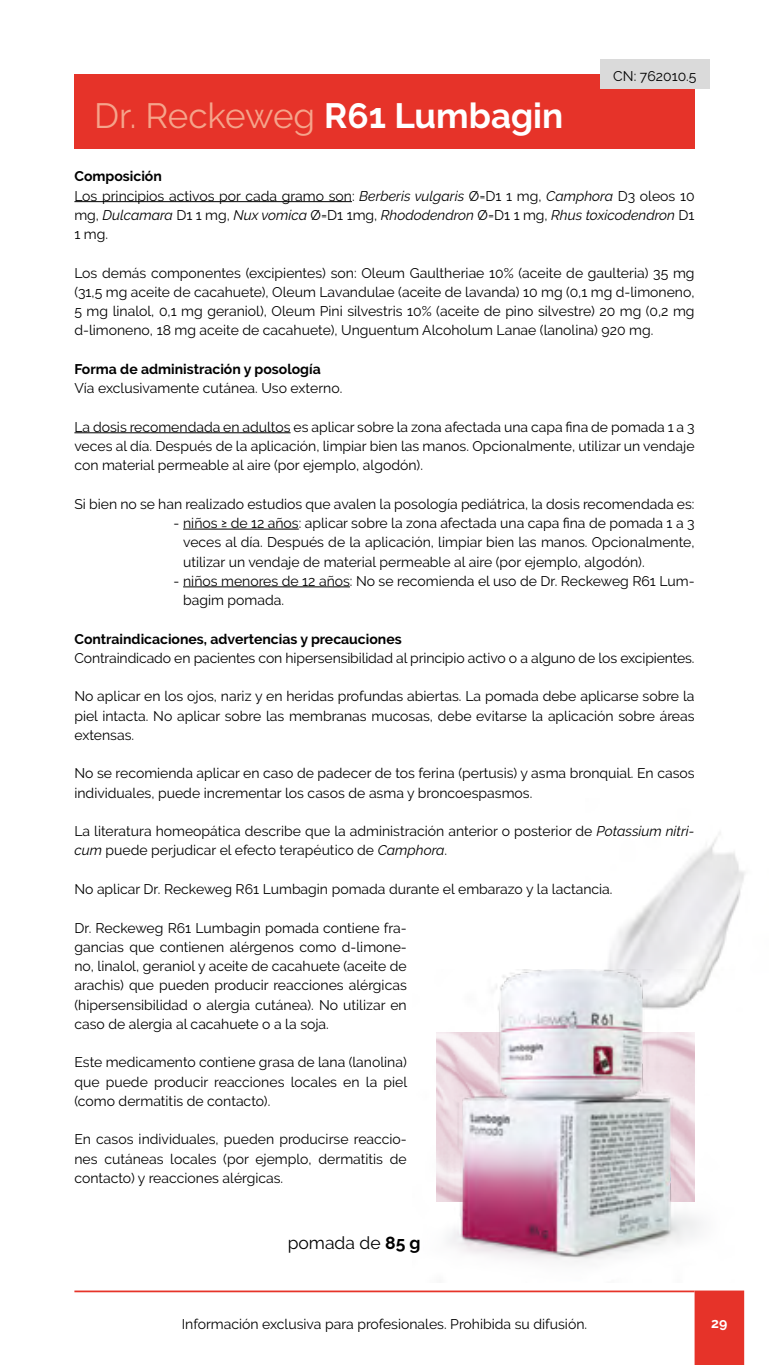
<style>
.page{position:relative;width:769px;height:1365px;background:#fff}
.page>*{position:absolute;margin:0;border:0;box-sizing:border-box;transform-origin:0 0}
.t1{font:35px "Raleway";letter-spacing:-.005em;color:#f5a48b}
.t2{font:17.5px "Raleway";color:#000}
.t3{font:14px/19.2px "Raleway";color:#000;text-align:justify}
.t4{font:700 14px "Raleway";color:#000}
.t5{font:700 14px "Raleway";color:#fff}
.s1{font-weight:700;color:#fff}
.s2{font-weight:700}
.s3{font-style:italic}
</style>
<div class="page">
<hr style="left:74px;top:1290px;width:620px;height:2px;background:#e63329">
<div style="left:694px;top:1290px;width:50px;height:74px;background:#e63329"></div>
<img style="left:608px;top:833px;width:137px;height:136px">
<hr style="left:74px;top:201px;width:278px;height:1px;background:#000">
<hr style="left:74px;top:432px;width:217px;height:1px;background:#000">
<hr style="left:183px;top:528px;width:116px;height:1px;background:#000">
<hr style="left:183px;top:586px;width:167px;height:1px;background:#000">
<img style="left:436px;top:969px;width:277px;height:293px">
<div style="left:74px;top:74px;width:620px;height:75px;background:#e63329"></div>
<div style="left:600px;top:60px;width:109px;height:29px;background:#dadada"></div>
<h1 class="t1" style="left:94px;top:95px;width:471px">Dr. Reckeweg <span class="s1">R61 Lumbagin</span></h1>
<p class="t3" style="left:613px;top:66px;width:85px">CN: 762010.5</p>
<p class="t3" style="left:74px;top:167px;width:622px;text-align:left"><span class="s2">Composición<br></span>Los principios activos por cada gramo son: <span class="s3">Berberis vulgaris</span> Ø=D1 1 mg, <span class="s3">Camphora</span> D3 oleos 10 mg, <span class="s3">Dulcamara</span> D1 1 mg, <span class="s3">Nux vomica</span> Ø=D1 1mg, <span class="s3">Rhododendron</span> Ø=D1 1 mg, <span class="s3">Rhus toxicodendron</span> D1<br>1 mg.</p>
<p class="t3" style="left:74px;top:263px;width:622px">Los demás componentes (excipientes) son: Oleum Gaultheriae 10% (aceite de gaulteria) 35 mg (31,5 mg aceite de cacahuete), Oleum Lavandulae (aceite de lavanda) 10 mg (0,1 mg d-limoneno, 5 mg linalol, 0,1 mg geraniol), Oleum Pini silvestris 10% (aceite de pino silvestre) 20 mg (0,2 mg d-limoneno, 18 mg aceite de cacahuete), Unguentum Alcoholum Lanae (lanolina) 920 mg.</p>
<p class="t4" style="left:74px;top:361px;width:248px">Forma de administración y posología</p>
<p class="t3" style="left:74px;top:378px;width:269px">Vía exclusivamente cutánea. Uso externo.</p>
<p class="t3" style="left:74px;top:417px;width:622px">La dosis recomendada en adultos es aplicar sobre la zona afectada una capa fina de pomada 1 a 3 veces al día. Después de la aplicación, limpiar bien las manos. Opcionalmente, utilizar un vendaje con material permeable al aire (por ejemplo, algodón).</p>
<p class="t3" style="left:74px;top:494px;width:622px">Si bien no se han realizado estudios que avalen la posología pediátrica, la dosis recomendada es:</p>
<p class="t3" style="left:183px;top:513px;width:513px;text-indent:-9px">- niños ≥ de 12 años: aplicar sobre la zona afectada una capa fina de pomada 1 a 3 veces al día. Después de la aplicación, limpiar bien las manos. Opcionalmente, utilizar un vendaje de material permeable al aire (por ejemplo, algodón).</p>
<p class="t3" style="left:183px;top:571px;width:513px;text-indent:-9px">- niños menores de 12 años: No se recomienda el uso de Dr. Reckeweg R61 Lum&shy;bagim pomada.</p>
<p class="t4" style="left:74px;top:630px;width:329px">Contraindicaciones, advertencias y precauciones</p>
<p class="t3" style="left:74px;top:648px;width:622px">Contraindicado en pacientes con hipersensibilidad al principio activo o a alguno de los excipientes.</p>
<p class="t3" style="left:74px;top:686px;width:622px">No aplicar en los ojos, nariz y en heridas profundas abiertas. La pomada debe aplicarse sobre la piel intacta. No aplicar sobre las membranas mucosas, debe evitarse la aplicación sobre áreas extensas.</p>
<p class="t3" style="left:74px;top:763px;width:622px">No se recomienda aplicar en caso de padecer de tos ferina (pertusis) y asma bronquial. En casos individuales, puede incrementar los casos de asma y broncoespasmos.</p>
<p class="t3" style="left:74px;top:821px;width:622px">La literatura homeopática describe que la administración anterior o posterior de <span class="s3">Potassium nitri&shy;cum</span> puede perjudicar el efecto terapéutico de <span class="s3">Camphora</span>.</p>
<p class="t3" style="left:74px;top:879px;width:540px">No aplicar Dr. Reckeweg R61 Lumbagin pomada durante el embarazo y la lactancia.</p>
<p class="t3" style="left:74px;top:917px;width:334px">Dr. Reckeweg R61 Lumbagin pomada contiene fra&shy;gancias que contienen alérgenos como d-limone&shy;no, linalol, geraniol y aceite de cacahuete (aceite de arachis) que pueden producir reacciones alérgicas (hipersensibilidad o alergia cutánea). No utilizar en caso de alergia al cacahuete o a la soja.</p>
<p class="t3" style="left:74px;top:1052px;width:334px">Este medicamento contiene grasa de lana (lanolina) que puede producir reacciones locales en la piel (como dermatitis de contacto).</p>
<p class="t3" style="left:74px;top:1129px;width:334px">En casos individuales, pueden producirse reaccio&shy;nes cutáneas locales (por ejemplo, dermatitis de contacto) y reacciones alérgicas.</p>
<p class="t2" style="left:288px;top:1232px;width:134px">pomada de <span class="s2">85 g</span></p>
<p class="t3" style="left:182px;top:1313px;width:407px">Información exclusiva para profesionales. Prohibida su difusión.</p>
<p class="t5" style="left:711px;top:1314px;width:18px">29</p>
</div>
